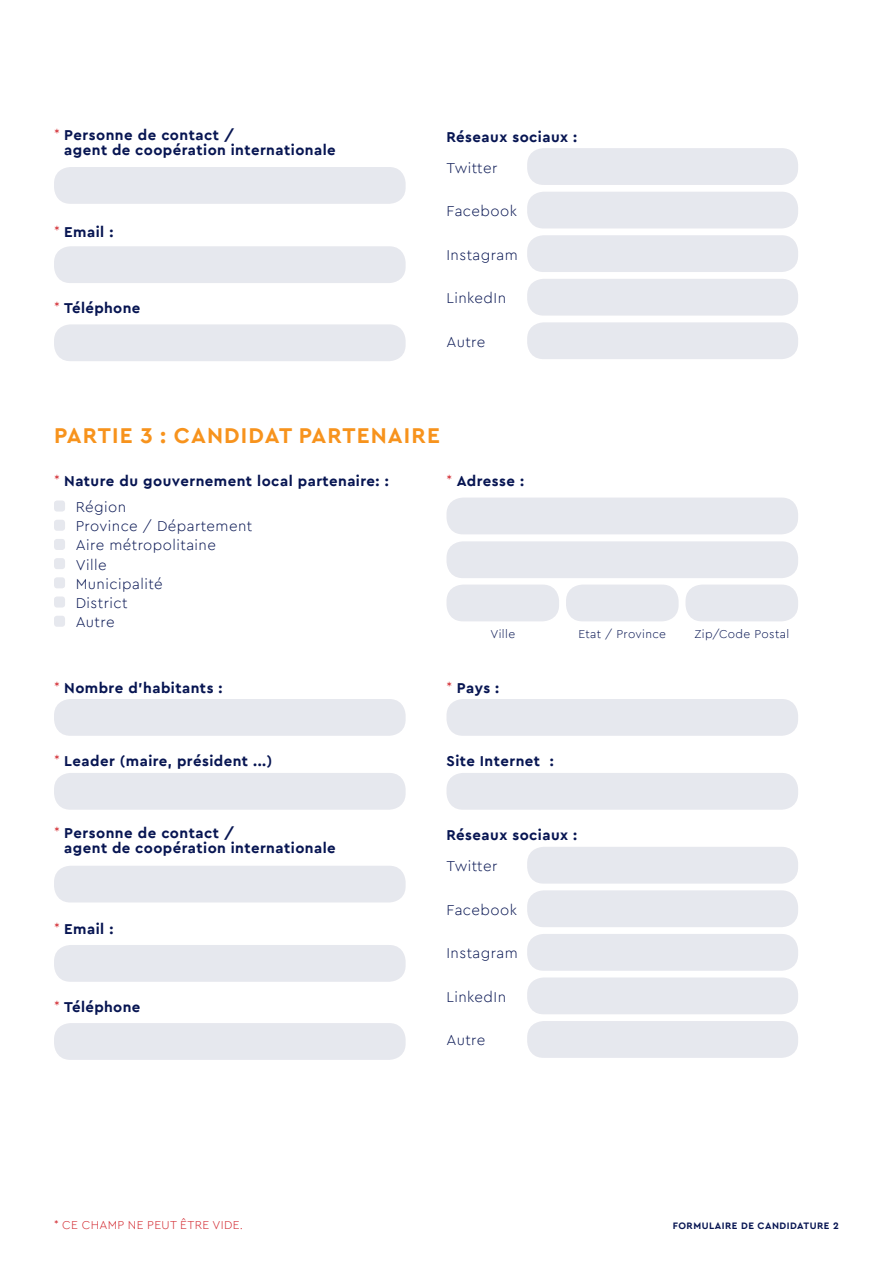
<style>
.page{position:relative;width:893px;height:1263px;background:#fff}
.page>*{position:absolute;margin:0;border:0;box-sizing:border-box;transform-origin:0 0}
.t1{font:700 22.5px "Cera PRO";letter-spacing:.05em;color:#f7931d}
.t2{font:700 15px/15px "Cera PRO";letter-spacing:.03em;color:#071552}
.t3{font:300 15px "Cera PRO";letter-spacing:.03em;color:#071552}
.t4{font:300 12px "Cera PRO";letter-spacing:.03em;color:#071552}
.t5{font:300 12px "Cera PRO";letter-spacing:.03em;color:#d1232a}
.t6{font:700 9.9px "Cera PRO";letter-spacing:.05em;color:#071552}
.s1{font-weight:300;color:#d1232a}
</style>
<div class="page">
<div style="left:54px;top:167px;width:352px;height:37px;background:#e6e8ee;border-radius:16px"></div>
<div style="left:54px;top:246px;width:352px;height:37px;background:#e6e8ee;border-radius:16px"></div>
<div style="left:54px;top:324px;width:352px;height:37px;background:#e6e8ee;border-radius:16px"></div>
<div style="left:527px;top:148px;width:271px;height:37px;background:#e6e8ee;border-radius:16px"></div>
<div style="left:527px;top:192px;width:271px;height:36px;background:#e6e8ee;border-radius:16px"></div>
<div style="left:527px;top:235px;width:271px;height:37px;background:#e6e8ee;border-radius:16px"></div>
<div style="left:527px;top:279px;width:271px;height:37px;background:#e6e8ee;border-radius:16px"></div>
<div style="left:527px;top:322px;width:271px;height:37px;background:#e6e8ee;border-radius:16px"></div>
<div style="left:54px;top:500px;width:11px;height:12px;background:#e6e8ee;border-radius:3px"></div>
<div style="left:54px;top:520px;width:11px;height:11px;background:#e6e8ee;border-radius:3px"></div>
<div style="left:54px;top:539px;width:11px;height:11px;background:#e6e8ee;border-radius:3px"></div>
<div style="left:54px;top:558px;width:11px;height:11px;background:#e6e8ee;border-radius:3px"></div>
<div style="left:54px;top:577px;width:11px;height:11px;background:#e6e8ee;border-radius:3px"></div>
<div style="left:54px;top:596px;width:11px;height:12px;background:#e6e8ee;border-radius:3px"></div>
<div style="left:54px;top:616px;width:11px;height:11px;background:#e6e8ee;border-radius:3px"></div>
<div style="left:446px;top:497px;width:352px;height:37px;background:#e6e8ee;border-radius:16px"></div>
<div style="left:446px;top:541px;width:352px;height:37px;background:#e6e8ee;border-radius:16px"></div>
<div style="left:446px;top:584px;width:113px;height:37px;background:#e6e8ee;border-radius:16px"></div>
<div style="left:566px;top:584px;width:113px;height:37px;background:#e6e8ee;border-radius:16px"></div>
<div style="left:685px;top:584px;width:113px;height:37px;background:#e6e8ee;border-radius:16px"></div>
<div style="left:54px;top:699px;width:352px;height:37px;background:#e6e8ee;border-radius:16px"></div>
<div style="left:54px;top:773px;width:352px;height:37px;background:#e6e8ee;border-radius:16px"></div>
<div style="left:54px;top:866px;width:352px;height:36px;background:#e6e8ee;border-radius:16px"></div>
<div style="left:54px;top:945px;width:352px;height:37px;background:#e6e8ee;border-radius:16px"></div>
<div style="left:54px;top:1023px;width:352px;height:37px;background:#e6e8ee;border-radius:16px"></div>
<div style="left:446px;top:699px;width:352px;height:37px;background:#e6e8ee;border-radius:16px"></div>
<div style="left:446px;top:773px;width:352px;height:37px;background:#e6e8ee;border-radius:16px"></div>
<div style="left:527px;top:847px;width:271px;height:37px;background:#e6e8ee;border-radius:16px"></div>
<div style="left:527px;top:890px;width:271px;height:37px;background:#e6e8ee;border-radius:16px"></div>
<div style="left:527px;top:934px;width:271px;height:37px;background:#e6e8ee;border-radius:16px"></div>
<div style="left:527px;top:977px;width:271px;height:37px;background:#e6e8ee;border-radius:16px"></div>
<div style="left:527px;top:1021px;width:271px;height:37px;background:#e6e8ee;border-radius:16px"></div>
<p class="t2" style="left:64px;top:126px;width:273px;text-indent:-10px"><span class="s1">*</span> Personne de contact /<br>agent de coopération internationale</p>
<p class="t2" style="left:54px;top:224px;width:61px"><span class="s1">*</span> Email :</p>
<p class="t2" style="left:54px;top:300px;width:88px"><span class="s1">*</span> Téléphone</p>
<p class="t2" style="left:446px;top:128px;width:132px">Réseaux sociaux :</p>
<p class="t3" style="left:446px;top:158px;width:52px">Twitter</p>
<p class="t3" style="left:446px;top:201px;width:72px">Facebook</p>
<p class="t3" style="left:446px;top:245px;width:73px">Instagram</p>
<p class="t3" style="left:446px;top:288px;width:61px">LinkedIn</p>
<p class="t3" style="left:446px;top:332px;width:40px">Autre</p>
<p class="t1" style="left:54px;top:421px;width:387px">PARTIE 3 : CANDIDAT PARTENAIRE</p>
<p class="t2" style="left:54px;top:473px;width:336px"><span class="s1">*</span> Nature du gouvernement local partenaire: :</p>
<p class="t3" style="left:76px;top:497px;width:52px">Région</p>
<p class="t3" style="left:76px;top:516px;width:178px">Province / Département</p>
<p class="t3" style="left:76px;top:535px;width:142px">Aire métropolitaine</p>
<p class="t3" style="left:76px;top:555px;width:32px">Ville</p>
<p class="t3" style="left:76px;top:574px;width:88px">Municipalité</p>
<p class="t3" style="left:76px;top:593px;width:53px">District</p>
<p class="t3" style="left:76px;top:612px;width:40px">Autre</p>
<p class="t2" style="left:446px;top:473px;width:79px"><span class="s1">*</span> Adresse :</p>
<p class="t4" style="left:490px;top:626px;width:26px">Ville</p>
<p class="t4" style="left:578px;top:626px;width:89px">Etat / Province</p>
<p class="t4" style="left:694px;top:626px;width:96px">Zip/Code Postal</p>
<p class="t2" style="left:54px;top:679px;width:170px"><span class="s1">*</span> Nombre d’habitants :</p>
<p class="t2" style="left:446px;top:679px;width:54px"><span class="s1">*</span> Pays :</p>
<p class="t2" style="left:54px;top:753px;width:220px"><span class="s1">*</span> Leader (maire, président ...)</p>
<p class="t2" style="left:64px;top:825px;width:273px;text-indent:-10px"><span class="s1">*</span> Personne de contact /<br>agent de coopération internationale</p>
<p class="t2" style="left:54px;top:920px;width:61px"><span class="s1">*</span> Email :</p>
<p class="t2" style="left:54px;top:998px;width:88px"><span class="s1">*</span> Téléphone</p>
<p class="t5" style="left:54px;top:1217px;width:191px">* CE CHAMP NE PEUT ÊTRE VIDE.</p>
<p class="t2" style="left:446px;top:753px;width:109px">Site Internet :</p>
<p class="t2" style="left:446px;top:827px;width:132px">Réseaux sociaux :</p>
<p class="t3" style="left:446px;top:856px;width:52px">Twitter</p>
<p class="t3" style="left:446px;top:900px;width:72px">Facebook</p>
<p class="t3" style="left:446px;top:943px;width:73px">Instagram</p>
<p class="t3" style="left:446px;top:987px;width:61px">LinkedIn</p>
<p class="t3" style="left:446px;top:1030px;width:40px">Autre</p>
<p class="t6" style="left:673px;top:1219px;width:168px">FORMULAIRE DE CANDIDATURE 2</p>
</div>
